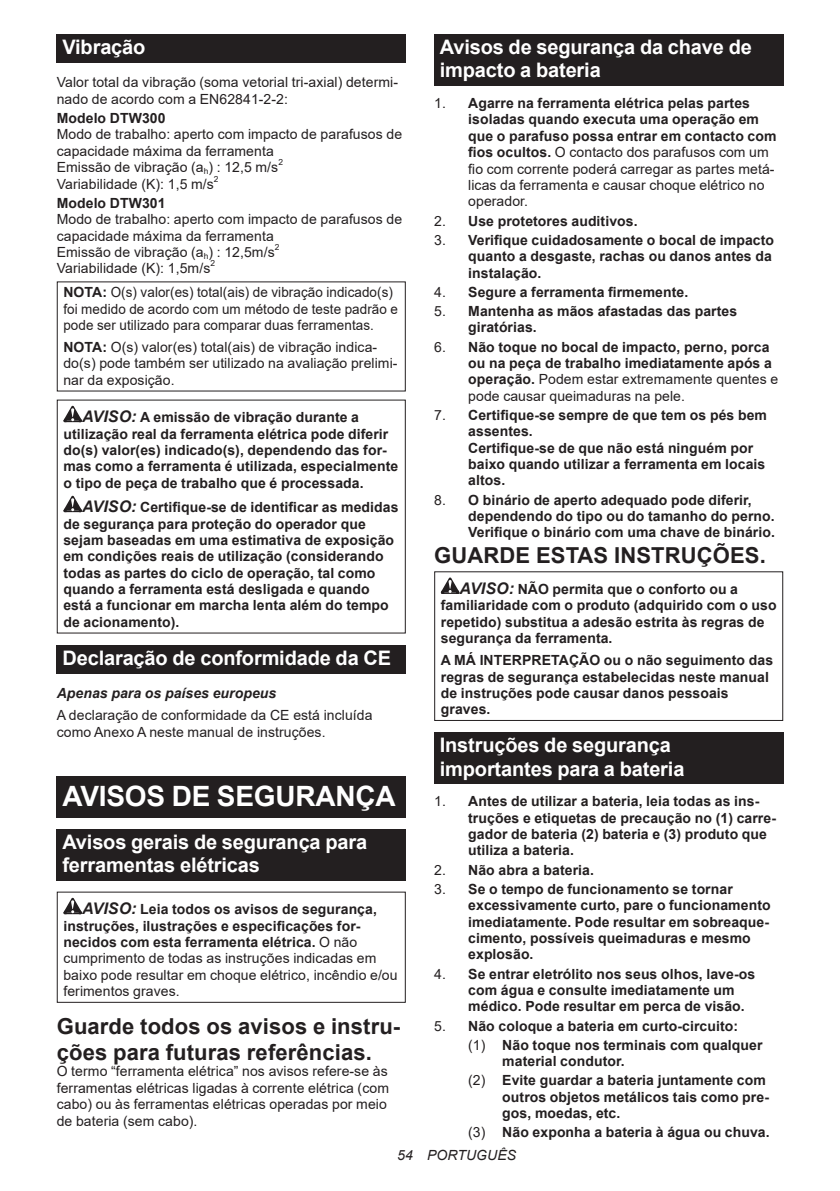
<style>
.page{position:relative;width:840px;height:1191px;background:#fff}
.page>*{position:absolute;margin:0;border:0;box-sizing:border-box;transform-origin:0 0}
.t1{font:700 28px "Arial";letter-spacing:-.01em;color:#fff}
.t2{font:700 22px/25.8px "Arial";letter-spacing:.005em;color:#231f20}
.t3{font:700 20px/23.4px "Arial";letter-spacing:-.01em;color:#fff}
.t4{font:700 14px/16.4px "Arial";letter-spacing:.005em;color:#231f20}
.t5{font:14px/16.4px "Arial";letter-spacing:.005em;color:#231f20}
.t6{font:14px/16.4px "Arial";letter-spacing:.005em;color:#231f20;scale:.96 1}
.t7{font:italic 700 14px "Arial";letter-spacing:.005em;color:#231f20}
.t8{font:italic 14px "Arial";letter-spacing:.005em;color:#231f20}
.t9{font:8.4px "Arial";color:#231f20}
.s1{font-weight:700}
.s2{font-style:italic;font-size:16px}
.s3{font-weight:700;font-style:italic;font-size:16px}
.s4{font-weight:400}
</style>
<div class="page">
<div style="left:57px;top:34px;width:348px;height:29px;background:#231f20"></div>
<svg style="left:63px;top:406px;width:19px;height:16px"></svg>
<svg style="left:63px;top:496px;width:19px;height:16px"></svg>
<div style="left:57px;top:645px;width:348px;height:28px;background:#231f20"></div>
<div style="left:57px;top:776px;width:348px;height:41px;background:#231f20"></div>
<div style="left:57px;top:829px;width:348px;height:51px;background:#231f20"></div>
<svg style="left:63px;top:898px;width:19px;height:16px"></svg>
<div style="left:434px;top:34px;width:348px;height:52px;background:#231f20"></div>
<svg style="left:440px;top:577px;width:19px;height:17px"></svg>
<div style="left:434px;top:571px;width:348px;height:150px;border:1px solid #231f20"></div>
<div style="left:434px;top:732px;width:348px;height:52px;background:#231f20"></div>
<h3 class="t3" style="left:62px;top:36px;width:84px">Vibração</h3>
<p class="t5" style="left:57px;top:74px;width:342px">Valor total da vibração (soma vetorial tri-axial) determi&shy;nado de acordo com a EN62841-2-2:</p>
<p class="t4" style="left:57px;top:110px;width:110px">Modelo DTW300</p>
<p class="t5" style="left:57px;top:126px;width:347px">Modo de trabalho: aperto com impacto de parafusos de capacidade máxima da ferramenta<br>Emissão de vibração (a<sub>h</sub>) : 12,5 m/s</p>
<p class="t9" style="left:278px;top:156px;width:6px">2</p>
<p class="t5" style="left:57px;top:175px;width:158px">Variabilidade (K): 1,5 m/s</p>
<p class="t9" style="left:214px;top:173px;width:6px">2</p>
<p class="t4" style="left:57px;top:195px;width:110px">Modelo DTW301</p>
<p class="t5" style="left:57px;top:211px;width:347px">Modo de trabalho: aperto com impacto de parafusos de capacidade máxima da ferramenta<br>Emissão de vibração (a<sub>h</sub>) : 12,5m/s</p>
<p class="t9" style="left:274px;top:241px;width:6px">2</p>
<p class="t5" style="left:57px;top:260px;width:155px">Variabilidade (K): 1,5m/s</p>
<p class="t9" style="left:210px;top:258px;width:6px">2</p>
<p class="t6" style="left:63px;top:284px;width:350px"><span class="s1">NOTA:</span> O(s) valor(es) total(ais) de vibração indicado(s) foi medido de acordo com um método de teste padrão e pode ser utilizado para comparar duas ferramentas.</p>
<p class="t5" style="left:63px;top:339px;width:335px"><span class="s1">NOTA:</span> O(s) valor(es) total(ais) de vibração indica&shy;do(s) pode também ser utilizado na avaliação prelimi&shy;nar da exposição.</p>
<p class="t4" style="left:63px;top:409px;width:336px;text-indent:19px"><span class="s2">AVISO:</span> A emissão de vibração durante a utilização real da ferramenta elétrica pode diferir do(s) valor(es) indicado(s), dependendo das for&shy;mas como a ferramenta é utilizada, especialmente o tipo de peça de trabalho que é processada.</p>
<p class="t4" style="left:63px;top:499px;width:336px;text-indent:19px"><span class="s2">AVISO:</span> Certifique-se de identificar as medidas de segurança para proteção do operador que sejam baseadas em uma estimativa de exposição em condições reais de utilização (considerando todas as partes do ciclo de operação, tal como quando a ferramenta está desligada e quando está a funcionar em marcha lenta além do tempo de acionamento).</p>
<h3 class="t3" style="left:62px;top:646px;width:330px">Declaração de conformidade da CE</h3>
<p class="t7" style="left:57px;top:684px;width:221px">Apenas para os países europeus</p>
<p class="t5" style="left:57px;top:707px;width:317px">A declaração de conformidade da CE está incluída como Anexo A neste manual de instruções.</p>
<h1 class="t1" style="left:62px;top:776px;width:334px">AVISOS DE SEGURANÇA</h1>
<h3 class="t3" style="left:62px;top:830px;width:306px">Avisos gerais de segurança para ferramentas elétricas</h3>
<p class="t5" style="left:63px;top:901px;width:335px;text-indent:19px"><span class="s3">AVISO:</span> <span class="s1">Leia todos os avisos de segurança, instruções, ilustrações e especificações for&shy;necidos com esta ferramenta elétrica.</span> O não cumprimento de todas as instruções indicadas em baixo pode resultar em choque elétrico, incêndio e/ou ferimentos graves.</p>
<h2 class="t2" style="left:57px;top:1013px;width:345px">Guarde todos os avisos e instru&shy;ções para futuras referências.</h2>
<p class="t5" style="left:57px;top:1063px;width:333px">O termo “ferramenta elétrica” nos avisos refere-se às ferramentas elétricas ligadas à corrente elétrica (com cabo) ou às ferramentas elétricas operadas por meio de bateria (sem cabo).</p>
<h3 class="t3" style="left:439px;top:36px;width:313px">Avisos de segurança da chave de impacto a bateria</h3>
<p class="t4" style="left:468px;top:95px;width:309px;text-indent:-34px"><span class="s4">1.</span> Agarre na ferramenta elétrica pelas partes isoladas quando executa uma operação em que o parafuso possa entrar em contacto com fios ocultos. <span class="s4">O contacto dos parafusos com um fio com corrente poderá carregar as partes metá&shy;licas da ferramenta e causar choque elétrico no operador.</span></p>
<p class="t4" style="left:434px;top:212px;width:205px"><span class="s4">2.</span> Use protetores auditivos.</p>
<p class="t4" style="left:468px;top:232px;width:307px;text-indent:-34px"><span class="s4">3.</span> Verifique cuidadosamente o bocal de impacto quanto a desgaste, rachas ou danos antes da instalação.</p>
<p class="t4" style="left:434px;top:284px;width:255px"><span class="s4">4.</span> Segure a ferramenta firmemente.</p>
<p class="t4" style="left:468px;top:303px;width:270px;text-indent:-34px"><span class="s4">5.</span> Mantenha as mãos afastadas das partes giratórias.</p>
<p class="t4" style="left:468px;top:338px;width:311px;text-indent:-34px"><span class="s4">6.</span> Não toque no bocal de impacto, perno, porca ou na peça de trabalho imediatamente após a operação. <span class="s4">Podem estar extremamente quentes e pode causar queimaduras na pele.</span></p>
<p class="t4" style="left:468px;top:407px;width:300px;text-indent:-34px"><span class="s4">7.</span> Certifique-se sempre de que tem os pés bem assentes.<br>Certifique-se de que não está ninguém por baixo quando utilizar a ferramenta em locais altos.</p>
<p class="t4" style="left:468px;top:492px;width:308px;text-indent:-34px"><span class="s4">8.</span> O binário de aperto adequado pode diferir, dependendo do tipo ou do tamanho do perno.<br>Verifique o binário com uma chave de binário.</p>
<h2 class="t2" style="left:434px;top:543px;width:333px">GUARDE ESTAS INSTRUÇÕES.</h2>
<p class="t4" style="left:440px;top:581px;width:337px;text-indent:19px"><span class="s2">AVISO:</span> NÃO permita que o conforto ou a familiaridade com o produto (adquirido com o uso repetido) substitua a adesão estrita às regras de segurança da ferramenta.</p>
<p class="t4" style="left:440px;top:652px;width:333px">A MÁ INTERPRETAÇÃO ou o não seguimento das regras de segurança estabelecidas neste manual de instruções pode causar danos pessoais graves.</p>
<h3 class="t3" style="left:439px;top:734px;width:246px">Instruções de segurança importantes para a bateria</h3>
<p class="t4" style="left:468px;top:793px;width:309px;text-indent:-34px"><span class="s4">1.</span> Antes de utilizar a bateria, leia todas as ins&shy;truções e etiquetas de precaução no (1) carre&shy;gador de bateria (2) bateria e (3) produto que utiliza a bateria.</p>
<p class="t4" style="left:434px;top:861px;width:161px"><span class="s4">2.</span> Não abra a bateria.</p>
<p class="t4" style="left:468px;top:881px;width:304px;text-indent:-34px"><span class="s4">3.</span> Se o tempo de funcionamento se tornar excessivamente curto, pare o funcionamento imediatamente. Pode resultar em sobreaque&shy;cimento, possíveis queimaduras e mesmo explosão.</p>
<p class="t4" style="left:468px;top:965px;width:288px;text-indent:-34px"><span class="s4">4.</span> Se entrar eletrólito nos seus olhos, lave-os com água e consulte imediatamente um médico. Pode resultar em perca de visão.</p>
<p class="t4" style="left:468px;top:1016px;width:295px;line-height:19.2px;text-indent:-34px"><span class="s4">5.</span> Não coloque a bateria em curto-circuito:<br><span class="s4">(1)</span> Não toque nos terminais com qualquer</p>
<p class="t4" style="left:468px;top:1051px;width:299px;line-height:19.2px;text-indent:34px">material condutor.<br><span class="s4">(2)</span> Evite guardar a bateria juntamente com</p>
<p class="t4" style="left:502px;top:1088px;width:268px">outros objetos metálicos tais como pre&shy;gos, moedas, etc.</p>
<p class="t4" style="left:468px;top:1124px;width:303px"><span class="s4">(3)</span> Não exponha a bateria à água ou chuva.</p>
<p class="t8" style="left:397px;top:1146px;width:120px">54 PORTUGUÊS</p>
</div>
